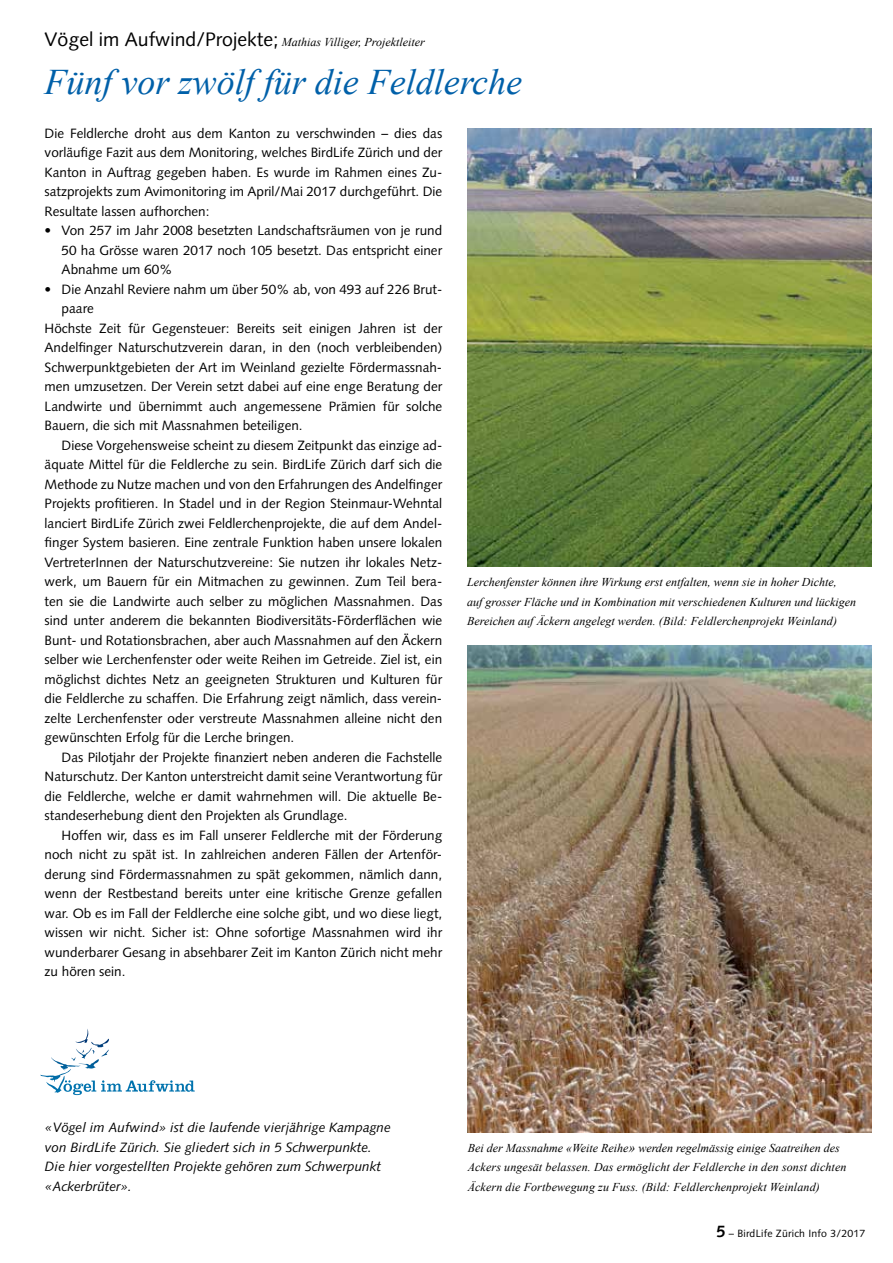
<style>
.page{position:relative;width:893px;height:1263px;background:#fff}
.page>*{position:absolute;margin:0;border:0;box-sizing:border-box;transform-origin:0 0}
.t1{font:italic 36px "Times New Roman";color:#0060a9}
.t2{font:13.5px/19.5px "Syntax";color:#000;text-align:justify}
.t3{font:italic 13.5px/19.5px "Syntax";color:#000}
.t4{font:italic 12px/19.5px "Times New Roman";color:#000}
.t5{font:10.5px "Syntax";letter-spacing:.02em;color:#000}
.s1{font-family:"Syntax";font-style:normal;font-size:19.5px}
.s2{font-size:13.5px}
.s3{font-weight:700;font-size:16.5px}
</style>
<div class="page">
<img style="left:468px;top:645px;width:404px;height:487px">
<svg style="left:75px;top:1029px;width:34px;height:30px"></svg>
<svg style="left:63px;top:1080px;width:132px;height:15px"></svg>
<img style="left:468px;top:128px;width:404px;height:438px">
<p class="t4" style="left:45px;top:32px;width:382px"><span class="s1">Vögel im Aufwind/Projekte;</span> Mathias Villiger, Projektleiter</p>
<h1 class="t1" style="left:45px;top:57px;width:479px">Fünf vor zwölf für die Feldlerche</h1>
<p class="t2" style="left:45px;top:123px;width:399px">Die Feldlerche droht aus dem Kanton zu verschwinden – dies das vorläufige Fazit aus dem Monitoring, welches BirdLife Zürich und der Kanton in Auftrag gegeben haben. Es wurde im Rahmen eines Zu&shy;satzprojekts zum Avimonitoring im April/Mai 2017 durchgeführt. Die Resultate lassen aufhorchen:</p>
<p class="t2" style="left:62px;top:221px;width:382px;text-indent:-17px">• Von 257 im Jahr 2008 besetzten Landschaftsräumen von je rund 50 ha Grösse waren 2017 noch 105 besetzt. Das entspricht einer Abnahme um 60%</p>
<p class="t2" style="left:45px;top:279px;width:399px">• Die Anzahl Reviere nahm um über 50% ab, von 493 auf 226 Brut-</p>
<p class="t2" style="left:62px;top:299px;width:34px">paare</p>
<p class="t2" style="left:45px;top:318px;width:399px">Höchste Zeit für Gegensteuer: Bereits seit einigen Jahren ist der</p>
<p class="t2" style="left:45px;top:338px;width:399px">Andelfinger Naturschutzverein daran, in den (noch verbleibenden)</p>
<p class="t2" style="left:45px;top:357px;width:399px">Schwerpunktgebieten der Art im Weinland gezielte Fördermassnah-</p>
<p class="t2" style="left:45px;top:377px;width:399px">men umzusetzen. Der Verein setzt dabei auf eine enge Beratung der</p>
<p class="t2" style="left:45px;top:396px;width:399px">Landwirte und übernimmt auch angemessene Prämien für solche</p>
<p class="t2" style="left:45px;top:416px;width:260px">Bauern, die sich mit Massnahmen beteiligen.</p>
<p class="t2" style="left:62px;top:435px;width:382px">Diese Vorgehensweise scheint zu diesem Zeitpunkt das einzige ad-</p>
<p class="t2" style="left:45px;top:455px;width:399px">äquate Mittel für die Feldlerche zu sein. BirdLife Zürich darf sich die</p>
<p class="t2" style="left:45px;top:474px;width:399px">Methode zu Nutze machen und von den Erfahrungen des Andelfinger</p>
<p class="t2" style="left:45px;top:494px;width:399px">Projekts profitieren. In Stadel und in der Region Steinmaur-Wehntal</p>
<p class="t2" style="left:45px;top:513px;width:399px">lanciert BirdLife Zürich zwei Feldlerchenprojekte, die auf dem Andel-</p>
<p class="t2" style="left:45px;top:533px;width:399px">finger System basieren. Eine zentrale Funktion haben unsere lokalen</p>
<p class="t2" style="left:45px;top:552px;width:399px">VertreterInnen der Naturschutzvereine: Sie nutzen ihr lokales Netz-</p>
<p class="t2" style="left:45px;top:572px;width:399px">werk, um Bauern für ein Mitmachen zu gewinnen. Zum Teil bera-</p>
<p class="t2" style="left:45px;top:591px;width:399px">ten sie die Landwirte auch selber zu möglichen Massnahmen. Das</p>
<p class="t2" style="left:45px;top:611px;width:399px">sind unter anderem die bekannten Biodiversitäts-Förderflächen wie</p>
<p class="t2" style="left:45px;top:630px;width:399px">Bunt- und Rotationsbrachen, aber auch Massnahmen auf den Äckern</p>
<p class="t2" style="left:45px;top:650px;width:399px">selber wie Lerchenfenster oder weite Reihen im Getreide. Ziel ist, ein</p>
<p class="t2" style="left:45px;top:669px;width:399px">möglichst dichtes Netz an geeigneten Strukturen und Kulturen für</p>
<p class="t2" style="left:45px;top:689px;width:399px">die Feldlerche zu schaffen. Die Erfahrung zeigt nämlich, dass verein-</p>
<p class="t2" style="left:45px;top:708px;width:399px">zelte Lerchenfenster oder verstreute Massnahmen alleine nicht den</p>
<p class="t2" style="left:45px;top:728px;width:251px">gewünschten Erfolg für die Lerche bringen.</p>
<p class="t2" style="left:62px;top:747px;width:382px">Das Pilotjahr der Projekte finanziert neben anderen die Fachstelle</p>
<p class="t2" style="left:45px;top:767px;width:399px">Naturschutz. Der Kanton unterstreicht damit seine Verantwortung für</p>
<p class="t2" style="left:45px;top:786px;width:399px">die Feldlerche, welche er damit wahrnehmen will. Die aktuelle Be-</p>
<p class="t2" style="left:45px;top:806px;width:304px">standeserhebung dient den Projekten als Grundlage.</p>
<p class="t2" style="left:62px;top:825px;width:382px">Hoffen wir, dass es im Fall unserer Feldlerche mit der Förderung</p>
<p class="t2" style="left:45px;top:845px;width:399px">noch nicht zu spät ist. In zahlreichen anderen Fällen der Artenför-</p>
<p class="t2" style="left:45px;top:864px;width:399px">derung sind Fördermassnahmen zu spät gekommen, nämlich dann,</p>
<p class="t2" style="left:45px;top:884px;width:399px">wenn der Restbestand bereits unter eine kritische Grenze gefallen</p>
<p class="t2" style="left:45px;top:903px;width:399px">war. Ob es im Fall der Feldlerche eine solche gibt, und wo diese liegt,</p>
<p class="t2" style="left:45px;top:923px;width:399px">wissen wir nicht. Sicher ist: Ohne sofortige Massnahmen wird ihr</p>
<p class="t2" style="left:45px;top:942px;width:399px">wunderbarer Gesang in absehbarer Zeit im Kanton Zürich nicht mehr</p>
<p class="t2" style="left:45px;top:962px;width:82px">zu hören sein.</p>
<p class="t4" style="left:467px;top:572px;width:391px">Lerchenfenster können ihre Wirkung erst entfalten, wenn sie in hoher Dichte,<br>auf grosser Fläche und in Kombination mit verschiedenen Kulturen und lückigen<br>Bereichen auf Äckern angelegt werden. (Bild: Feldlerchenprojekt Weinland)</p>
<p class="t3" style="left:45px;top:1118px;width:347px">«Vögel im Aufwind» ist die laufende vierjährige Kampagne von BirdLife Zürich. Sie gliedert sich in 5 Schwerpunkte.<br>Die hier vorgestellten Projekte gehören zum Schwerpunkt «Ackerbrüter».</p>
<p class="t4" style="left:468px;top:1138px;width:380px">Bei der Massnahme «Weite Reihe<span class="s2">»</span> werden regelmässig einige Saatreihen des<br>Ackers ungesät belassen. Das ermöglicht der Feldlerche in den sonst dichten<br>Äckern die Fortbewegung zu Fuss. (Bild: Feldlerchenprojekt Weinland)</p>
<p class="t5" style="left:716px;top:1227px;width:150px"><span class="s3">5</span> – BirdLife Zürich Info 3/2017</p>
</div>
